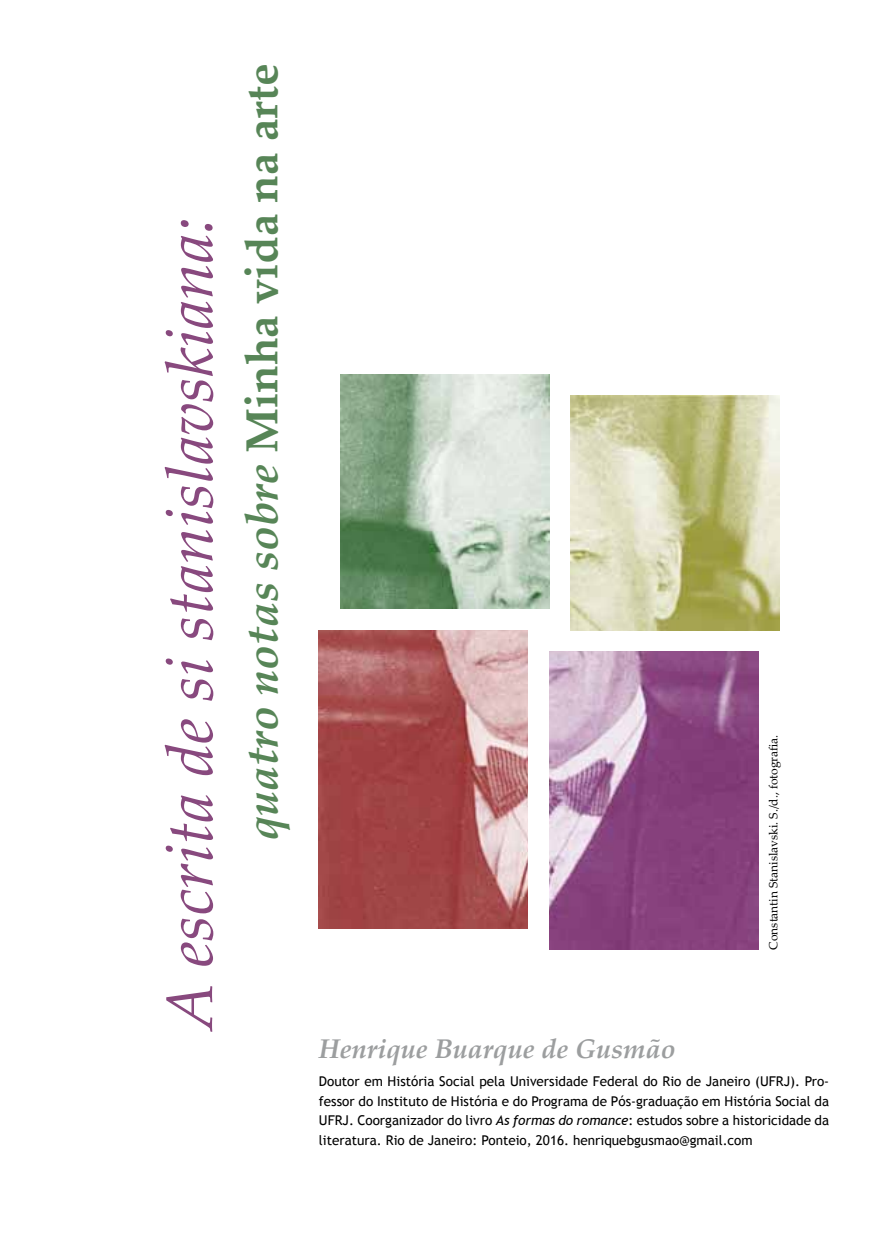
<style>
.page{position:relative;width:893px;height:1234px;background:#fff}
.page>*{position:absolute;margin:0;border:0;box-sizing:border-box;transform-origin:0 0}
.t1{font:italic 66px "Palatino Linotype";color:#88497e}
.t2{font:italic 700 45px "Palatino Linotype";color:#578557}
.t3{font:italic 700 27px "Palatino Linotype";color:#9c9e9f}
.t4{font:13.5px/19.5px "Trebuchet MS";color:#000;text-align:justify}
.t5{font:12px "Palatino Linotype";color:#000}
.s1{font-style:normal}
.s2{font-style:italic}
</style>
<div class="page">
<img style="left:570px;top:395px;width:209px;height:235px">
<img style="left:549px;top:651px;width:209px;height:298px">
<img style="left:340px;top:374px;width:209px;height:234px">
<img style="left:319px;top:630px;width:209px;height:298px">
<h1 class="t1" style="left:143px;top:1030px;width:815px;rotate:-90deg">A escrita de si stanislavskiana:</h1>
<h2 class="t2" style="left:230px;top:840px;width:777px;rotate:-90deg">quatro notas sobre <span class="s1">Minha vida na arte</span></h2>
<p class="t5" style="left:765px;top:949px;width:216px;rotate:-90deg">Constantin Stanislavski. S./d., fotografia.</p>
<h3 class="t3" style="left:319px;top:1029px;width:358px">Henrique Buarque de Gusmão</h3>
<p class="t4" style="left:319px;top:1071px;width:512px">Doutor em História Social pela Universidade Federal do Rio de Janeiro (UFRJ). Pro&shy;fessor do Instituto de História e do Programa de Pós-graduação em História Social da UFRJ. Coorganizador do livro <span class="s2">As formas do romance</span>: estudos sobre a historicidade da literatura. Rio de Janeiro: Ponteio, 2016. henriquebgusmao@gmail.com</p>
</div>
